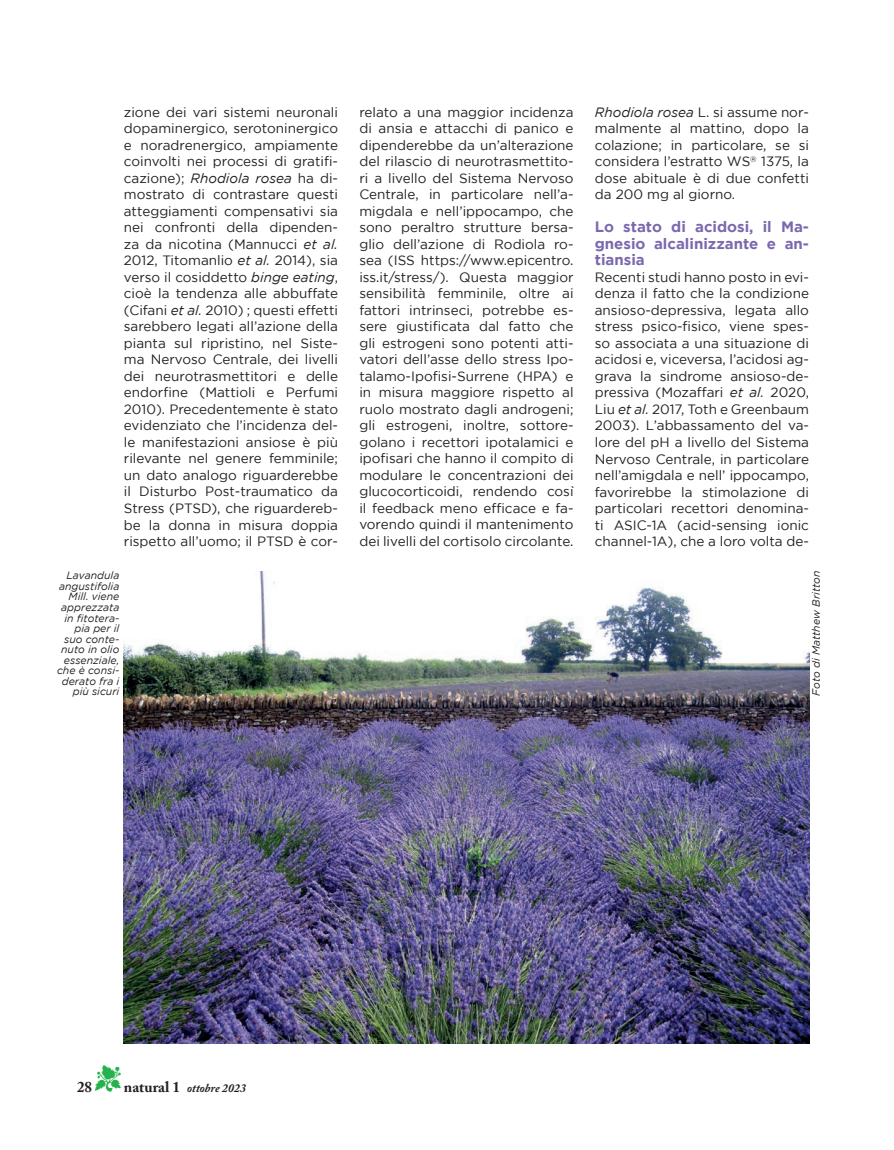
<style>
.page{position:relative;width:894px;height:1150px;background:#fff}
.page>*{position:absolute;margin:0;border:0;box-sizing:border-box;transform-origin:0 0}
.Titolo_ok{font:700 15px/16.5px "Gotham";color:#7c68ae;text-align:justify}
.t1{font:700 15px "Adobe Caslon Pro";color:#231f20}
.Normal__Web{font:13.5px/16.5px "Gotham";color:#231f20;text-align:justify}
.t2{font:italic 700 12px "Adobe Caslon Pro";color:#231f20}
.Dida_ok{font:italic 10.5px/10.5px "Gotham";color:#231f20;text-align:right}
.s1{font-style:italic}
.s2{color:#23b24b}
.s3{font-style:normal;font-size:15px}
</style>
<div class="page">
<img style="left:124px;top:571px;width:684px;height:471px">
<p class="Normal__Web" style="left:124px;top:103px;width:216px">zione dei vari sistemi neuronali dopaminergico, serotoninergico e noradrenergico, ampiamente coinvolti nei processi di gratifi&shy;cazione); <span class="s1">Rhodiola rosea</span> ha di&shy;mostrato di contrastare questi atteggiamenti compensativi sia nei confronti della dipenden&shy;za da nicotina (Mannucci <span class="s1">et al.<br></span>2012, Titomanlio <span class="s1">et al.</span> 2014), sia verso il cosiddetto <span class="s1">binge eating</span>, cioè la tendenza alle abbuffate (Cifani <span class="s1">et al.</span> 2010) ; questi effetti sarebbero legati all’azione della pianta sul ripristino, nel Siste&shy;ma Nervoso Centrale, dei livelli dei neurotrasmettitori e delle endorfine (Mattioli e Perfumi 2010). Precedentemente è stato evidenziato che l’incidenza del&shy;le manifestazioni ansiose è più rilevante nel genere femminile; un dato analogo riguarderebbe il Disturbo Post-traumatico da Stress (PTSD), che riguardereb&shy;be la donna in misura doppia rispetto all’uomo; il PTSD è cor-</p>
<p class="Normal__Web" style="left:359px;top:103px;width:216px">relato a una maggior incidenza di ansia e attacchi di panico e dipenderebbe da un’alterazione del rilascio di neurotrasmettito&shy;ri a livello del Sistema Nervoso Centrale, in particolare nell’a&shy;migdala e nell’ippocampo, che sono peraltro strutture bersa&shy;glio dell’azione di Rodiola ro&shy;sea (ISS https://www.epicentro. iss.it/stress/). Questa maggior sensibilità femminile, oltre ai fattori intrinseci, potrebbe es&shy;sere giustificata dal fatto che gli estrogeni sono potenti atti&shy;vatori dell’asse dello stress Ipo&shy;talamo-Ipofisi-Surrene (HPA) e in misura maggiore rispetto al ruolo mostrato dagli androgeni; gli estrogeni, inoltre, sottore&shy;golano i recettori ipotalamici e ipofisari che hanno il compito di modulare le concentrazioni dei glucocorticoidi, rendendo così il feedback meno efficace e fa&shy;vorendo quindi il mantenimento dei livelli del cortisolo circolante.</p>
<p class="Normal__Web" style="left:594px;top:103px;width:216px"><span class="s1">Rhodiola rosea</span> L. si assume nor&shy;malmente al mattino, dopo la colazione; in particolare, se si considera l’estratto WS<sup>®</sup> 1375, la dose abituale è di due confetti da 200 mg al giorno.</p>
<p class="Titolo_ok" style="left:594px;top:218px;width:216px">Lo stato di acidosi, il Ma&shy;gnesio alcalinizzante e an&shy;tiansia</p>
<p class="Normal__Web" style="left:594px;top:268px;width:216px">Recenti studi hanno posto in evi&shy;denza il fatto che la condizione ansioso-depressiva, legata allo stress psico-fisico, viene spes&shy;so associata a una situazione di acidosi e, viceversa, l’acidosi ag&shy;grava la sindrome ansioso-de&shy;pressiva (Mozaffari <span class="s1">et al.</span> 2020, Liu <span class="s1">et al.</span> 2017, Toth e Greenbaum 2003). L’abbassamento del va&shy;lore del pH a livello del Sistema Nervoso Centrale, in particolare nell’amigdala e nell’ ippocampo, favorirebbe la stimolazione di particolari recettori denomina&shy;ti ASIC-1A (acid-sensing ionic channel-1A), che a loro volta de-</p>
<p class="Dida_ok" style="left:57px;top:570px;width:64px">Lavandula angustifolia<br>Mill. viene apprezzata in fitotera&shy;pia per il suo conte&shy;nuto in olio essenziale, che è consi&shy;derato fra i più sicuri</p>
<p class="t2" style="left:95px;top:1080px;width:153px"><span class="s2">▼</span> <span class="s3">natural 1</span> ottobre 2023</p>
<p class="t1" style="left:77px;top:1077px;width:16px">28</p>
<p class="Dida_ok" style="left:810px;top:695px;width:126px;rotate:-90deg">Foto di Matthew Britton</p>
</div>
